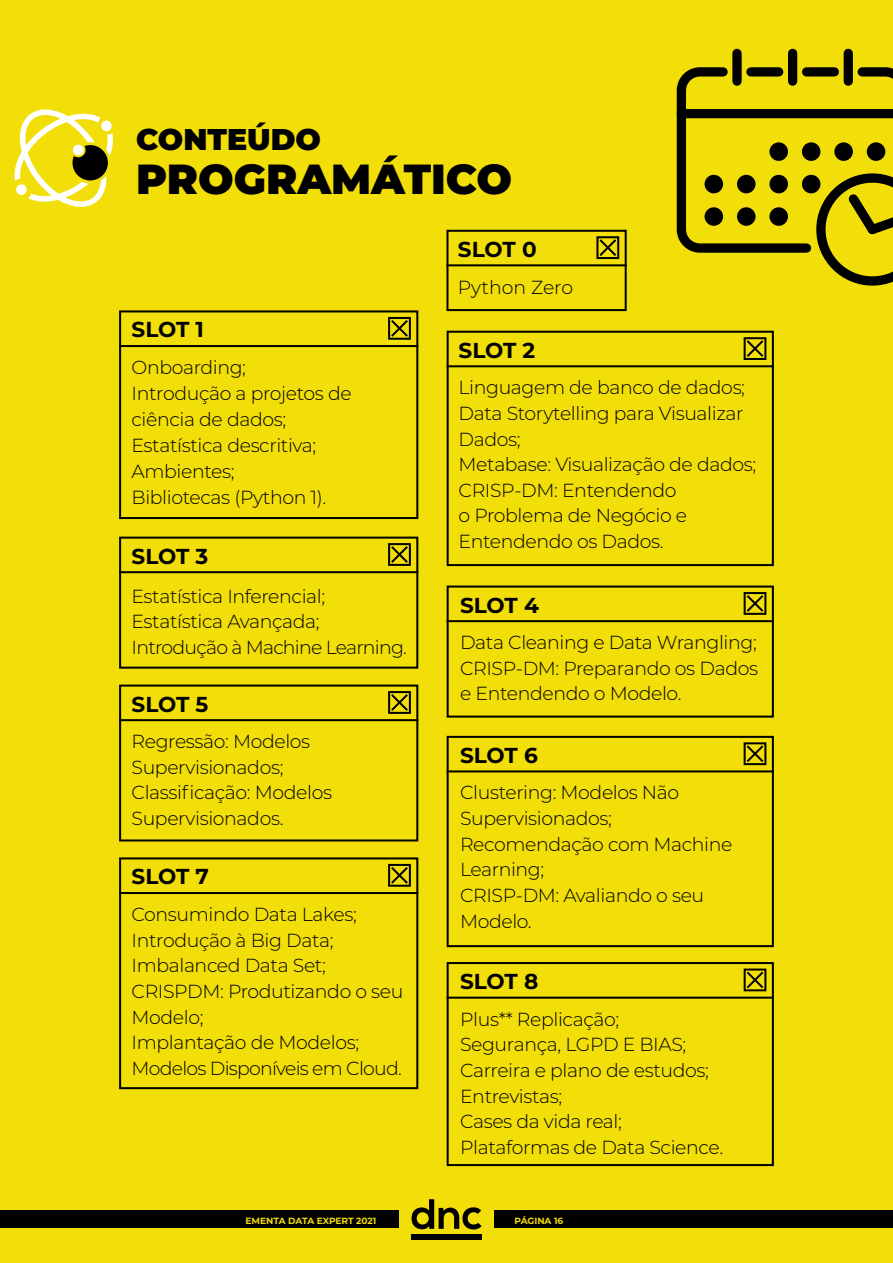
<style>
.page{position:relative;width:893px;height:1263px;background:#f2de08}
.page>*{position:absolute;margin:0;border:0;box-sizing:border-box;transform-origin:0 0}
.t1{font:900 42px "Montserrat";color:#000}
.t2{font:900 30px "Montserrat";color:#000}
.t3{font:700 21.6px "Montserrat";letter-spacing:-.01em;color:#000}
.t4{font:300 18.9px/25.7px "Montserrat";letter-spacing:-.02em;color:#000}
.t5{font:300 18.9px "Montserrat";color:#000}
.t6{font:700 9px "Montserrat";letter-spacing:-.005em;color:#f2de08}
.s1{color:#000}
</style>
<div class="page">
<div style="left:411px;top:1234px;width:24px;height:5px;background:#000"></div>
<div style="left:435px;top:1234px;width:23px;height:5px;background:#000"></div>
<div style="left:458px;top:1234px;width:24px;height:5px;background:#000"></div>
<svg style="left:411px;top:1199px;width:71px;height:30px"></svg>
<div style="left:494px;top:1211px;width:399px;height:17px;background:#000"></div>
<div style="left:0;top:1211px;width:399px;height:17px;background:#000"></div>
<svg style="left:14px;top:109px;width:99px;height:98px"></svg>
<div style="left:73px;top:145px;width:11px;height:10px;background:#fff;border-radius:50%"></div>
<svg style="left:676px;top:48px;width:217px;height:238px"></svg>
<div style="left:446px;top:230px;width:181px;height:81px;background:#f2de08;border:2px solid #000"></div>
<hr style="left:446px;top:264px;width:181px;height:2px;background:#000">
<svg style="left:596px;top:236px;width:23px;height:23px"></svg>
<svg style="left:597px;top:237px;width:21px;height:21px"></svg>
<div style="left:119px;top:310px;width:299px;height:209px;background:#f2de08;border:2px solid #000"></div>
<hr style="left:119px;top:345px;width:299px;height:2px;background:#000">
<svg style="left:388px;top:317px;width:23px;height:23px"></svg>
<svg style="left:389px;top:318px;width:21px;height:21px"></svg>
<div style="left:119px;top:537px;width:299px;height:132px;background:#f2de08;border:2px solid #000"></div>
<hr style="left:119px;top:571px;width:299px;height:2px;background:#000">
<div style="left:388px;top:543px;width:23px;height:23px;background:#181600"></div>
<svg style="left:389px;top:544px;width:21px;height:21px"></svg>
<div style="left:119px;top:684px;width:299px;height:157px;background:#f2de08;border:2px solid #000"></div>
<hr style="left:119px;top:719px;width:299px;height:2px;background:#000">
<div style="left:388px;top:691px;width:23px;height:23px;background:#181600"></div>
<svg style="left:389px;top:692px;width:21px;height:21px"></svg>
<div style="left:119px;top:857px;width:299px;height:232px;background:#f2de08;border:2px solid #000"></div>
<hr style="left:119px;top:892px;width:299px;height:2px;background:#000">
<svg style="left:388px;top:864px;width:23px;height:23px"></svg>
<svg style="left:389px;top:865px;width:21px;height:21px"></svg>
<div style="left:447px;top:331px;width:327px;height:235px;background:#f2de08;border:2px solid #000"></div>
<hr style="left:447px;top:365px;width:327px;height:2px;background:#000">
<svg style="left:744px;top:337px;width:22px;height:23px"></svg>
<svg style="left:744px;top:338px;width:21px;height:21px"></svg>
<div style="left:447px;top:585px;width:327px;height:133px;background:#f2de08;border:2px solid #000"></div>
<hr style="left:447px;top:620px;width:327px;height:2px;background:#000">
<svg style="left:744px;top:592px;width:22px;height:23px"></svg>
<svg style="left:744px;top:593px;width:21px;height:21px"></svg>
<div style="left:447px;top:736px;width:327px;height:211px;background:#f2de08;border:2px solid #000"></div>
<hr style="left:447px;top:770px;width:327px;height:2px;background:#000">
<svg style="left:744px;top:742px;width:22px;height:23px"></svg>
<svg style="left:744px;top:743px;width:21px;height:21px"></svg>
<div style="left:447px;top:962px;width:327px;height:204px;background:#f2de08;border:2px solid #000"></div>
<hr style="left:447px;top:997px;width:327px;height:2px;background:#000">
<svg style="left:744px;top:968px;width:22px;height:23px"></svg>
<svg style="left:744px;top:969px;width:21px;height:21px"></svg>
<h2 class="t2" style="left:136px;top:117px;width:186px">CONTEÚDO</h2>
<h1 class="t1" style="left:136px;top:147px;width:377px">PROGRAMÁTICO</h1>
<p class="t3" style="left:132px;top:314px;width:74px">SLOT 1</p>
<p class="t4" style="left:132px;top:354px;width:222px">Onboarding;<br>Introdução a projetos de ciência de dados;<br>Estatística descritiva;<br>Ambientes;<br>Bibliotecas (Python 1).</p>
<p class="t3" style="left:132px;top:540px;width:78px">SLOT 3</p>
<p class="t4" style="left:132px;top:583px;width:277px">Estatística Inferencial;<br>Estatística Avançada;<br>Introdução à Machine Learning.</p>
<p class="t3" style="left:132px;top:688px;width:78px">SLOT 5</p>
<p class="t4" style="left:132px;top:728px;width:202px">Regressão: Modelos<br>Supervisionados;<br>Classificação: Modelos<br>Supervisionados.</p>
<p class="t3" style="left:132px;top:861px;width:79px">SLOT 7</p>
<p class="t4" style="left:132px;top:901px;width:273px">Consumindo Data Lakes;<br>Introdução à Big Data;<br>Imbalanced Data Set;<br>CRISPDM: Produtizando o seu<br>Modelo;<br>Implantação de Modelos;<br>Modelos Disponíveis em Cloud.</p>
<p class="t3" style="left:458px;top:234px;width:80px">SLOT 0</p>
<p class="t5" style="left:458px;top:274px;width:117px">Python Zero</p>
<p class="t3" style="left:459px;top:334px;width:78px">SLOT 2</p>
<p class="t4" style="left:459px;top:374px;width:299px">Linguagem de banco de dados;<br>Data Storytelling para Visualizar<br>Dados;<br>Metabase: Visualização de dados;<br>CRISP-DM: Entendendo<br>o Problema de Negócio e<br>Entendendo os Dados.</p>
<p class="t3" style="left:460px;top:589px;width:80px">SLOT 4</p>
<p class="t4" style="left:460px;top:629px;width:300px;text-align:justify">Data Cleaning e Data Wrangling; CRISP-DM: Preparando os Dados e Entendendo o Modelo.</p>
<p class="t3" style="left:460px;top:740px;width:79px">SLOT 6</p>
<p class="t4" style="left:460px;top:779px;width:274px">Clustering: Modelos Não<br>Supervisionados;<br>Recomendação com Machine<br>Learning;<br>CRISP-DM: Avaliando o seu<br>Modelo.</p>
<p class="t3" style="left:460px;top:966px;width:80px">SLOT 8</p>
<p class="t4" style="left:460px;top:1005px;width:265px">Plus** Replicação;<br>Segurança, LGPD E BIAS;<br>Carreira e plano de estudos;<br>Entrevistas;<br>Cases da vida real;<br>Plataformas de Data Science.</p>
<p class="t6" style="left:246px;top:1214px;width:155px">EMENTA DATA EXPERT 2021<span class="s1">_____</span></p>
<p class="t6" style="left:514px;top:1214px;width:50px">PÁGINA 16</p>
</div>
